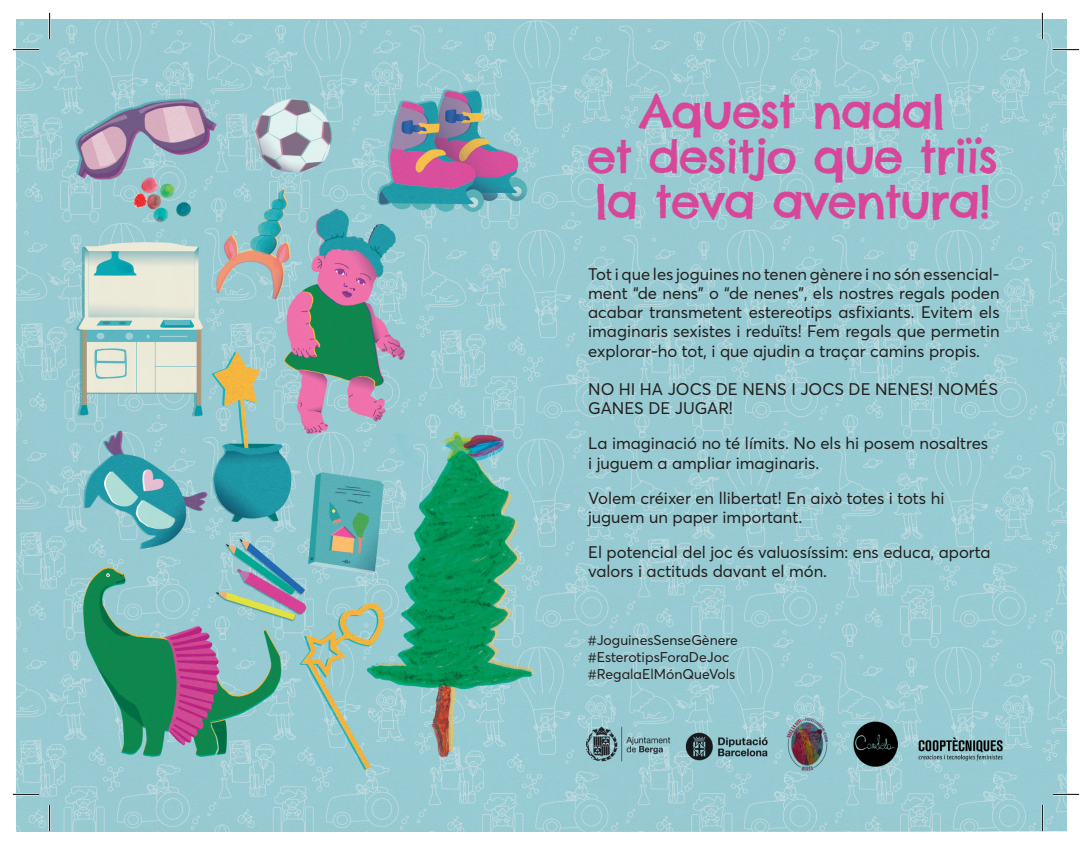
<style>
.page{position:relative;width:1092px;height:844px;background:#fff}
.page>*{position:absolute;margin:0;border:0;box-sizing:border-box;transform-origin:0 0}
.t1{font:45.5px/45px "Chelsea Market";letter-spacing:-.03em;color:#d84699;scale:1.04 1}
.t2{font:16.62px/19.2px "Averta Demo PE Cutted Demo";color:#231f20}
.t3{font:14px "Averta Demo PE Cutted Demo";color:#231f20}
</style>
<div class="page">
<img style="left:16px;top:20px;width:1050px;height:811px">
<img style="left:586px;top:719px;width:89px;height:49px">
<img style="left:853px;top:721px;width:44px;height:45px">
<img style="left:912px;top:733px;width:96px;height:31px">
<img style="left:685px;top:727px;width:83px;height:41px">
<img style="left:785px;top:717px;width:44px;height:53px">
<hr style="left:13px;top:49px;width:26px;height:2px;background:#fff">
<hr style="left:1052px;top:49px;width:26px;height:2px;background:#fff">
<hr style="left:13px;top:793px;width:26px;height:2px;background:#fff">
<hr style="left:1052px;top:793px;width:26px;height:2px;background:#fff">
<hr style="left:49px;top:13px;width:2px;height:26px;background:#fff">
<hr style="left:49px;top:804px;width:2px;height:26px;background:#fff">
<hr style="left:1041px;top:13px;width:2px;height:26px;background:#fff">
<hr style="left:1041px;top:804px;width:2px;height:26px;background:#fff">
<svg style="left:13px;top:49px;width:26px;height:1px"></svg>
<svg style="left:1052px;top:49px;width:26px;height:1px"></svg>
<svg style="left:13px;top:793px;width:26px;height:1px"></svg>
<svg style="left:1052px;top:793px;width:26px;height:1px"></svg>
<svg style="left:49px;top:13px;width:1px;height:26px"></svg>
<svg style="left:49px;top:804px;width:1px;height:26px"></svg>
<svg style="left:1041px;top:13px;width:1px;height:26px"></svg>
<svg style="left:1041px;top:804px;width:1px;height:26px"></svg>
<p class="t1" style="left:639px;top:88px;width:295px">Aquest nadal</p>
<p class="t1" style="left:587px;top:133px;width:397px">et desitjo que triïs la teva aventura!</p>
<p class="t2" style="left:588px;top:264px;width:413px;text-align:justify">Tot i que les joguines no tenen gènere i no són essencial&shy;ment “de nens” o “de nenes”, els nostres regals poden acabar transmetent estereotips asfixiants. Evitem els imaginaris sexistes i reduïts! Fem regals que permetin explorar-ho tot, i que ajudin a traçar camins propis.</p>
<p class="t2" style="left:588px;top:380px;width:411px">NO HI HA JOCS DE NENS I JOCS DE NENES! NOMÉS<br>GANES DE JUGAR!</p>
<p class="t2" style="left:588px;top:434px;width:401px">La imaginació no té límits. No els hi posem nosaltres i juguem a ampliar imaginaris.</p>
<p class="t2" style="left:588px;top:488px;width:358px">Volem créixer en llibertat! En això totes i tots hi juguem un paper important.</p>
<p class="t2" style="left:588px;top:542px;width:404px">El potencial del joc és valuosíssim: ens educa, aporta valors i actituds davant el món.</p>
<p class="t3" style="left:588px;top:631px;width:151px">#JoguinesSenseGènere</p>
<p class="t3" style="left:588px;top:648px;width:143px">#EsterotipsForaDeJoc</p>
<p class="t3" style="left:588px;top:665px;width:149px">#RegalaElMónQueVols</p>
</div>
